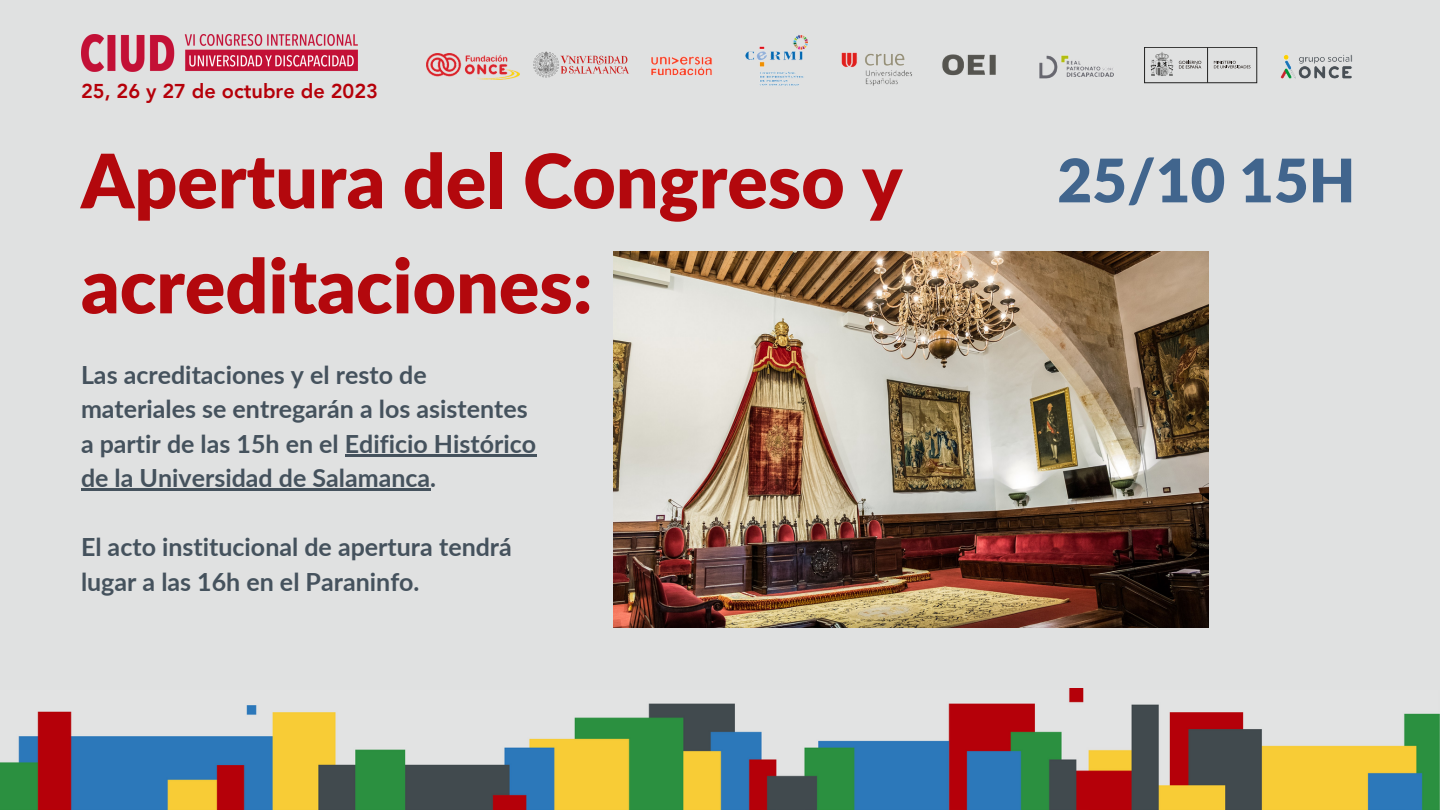
<style>
.page{position:relative;width:1440px;height:810px;background:#e0e1e1}
.page>*{position:absolute;margin:0;border:0;box-sizing:border-box;transform-origin:0 0}
.t1{font:900 75px "Lato";color:#b3080d}
.t2{font:900 60px "Lato";color:#41658d}
.t3{font:700 25px/34.5px "Lato";color:#45525d}
.t4{font:800 20px "Avenir LT Pro";color:#b50009}
</style>
<div class="page">
<img style="left:0;top:689px;width:1440px;height:121px">
<img style="left:81px;top:35px;width:277px;height:37px">
<img style="left:614px;top:252px;width:594px;height:375px">
<hr style="left:345px;top:454px;width:191px;height:2px;background:#45525d">
<hr style="left:81px;top:489px;width:349px;height:2px;background:#45525d">
<img style="left:651px;top:35px;width:261px;height:51px">
<hr style="left:1207px;top:47px;width:1px;height:36px;background:#222221">
<div style="left:1144px;top:47px;width:113px;height:36px;border:1px solid #222221"></div>
<svg style="left:1214px;top:61px;width:36px;height:7px"></svg>
<svg style="left:1179px;top:61px;width:22px;height:8px"></svg>
<svg style="left:1151px;top:52px;width:22px;height:24px"></svg>
<img style="left:534px;top:52px;width:95px;height:26px">
<img style="left:427px;top:53px;width:93px;height:27px">
<img style="left:1280px;top:54px;width:72px;height:25px">
<img style="left:942px;top:54px;width:54px;height:22px">
<img style="left:1039px;top:55px;width:75px;height:24px">
<p class="t4" style="left:81px;top:83px;width:299px">25, 26 y 27 de octubre de 2023</p>
<p class="t1" style="left:81px;top:134px;width:823px">Apertura del Congreso y</p>
<p class="t1" style="left:81px;top:239px;width:513px">acreditaciones:</p>
<p class="t3" style="left:81px;top:357px;width:457px">Las acreditaciones y el resto de materiales se entregarán a los asistentes a partir de las 15h en el Edificio Histórico de la Universidad de Salamanca.</p>
<p class="t3" style="left:81px;top:529px;width:432px">El acto institucional de apertura tendrá lugar a las 16h en el Paraninfo.</p>
<p class="t2" style="left:1057px;top:143px;width:300px">25/10 15H</p>
</div>
